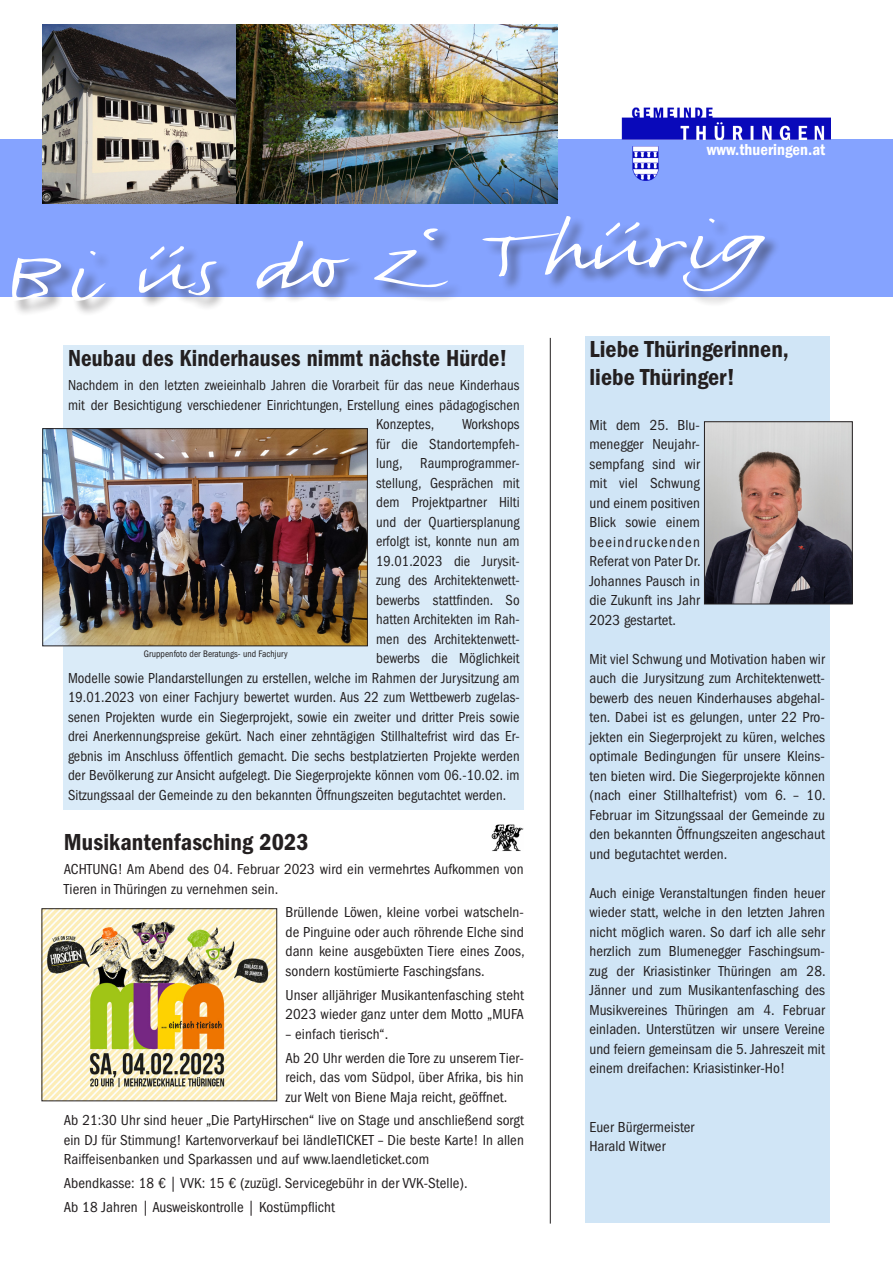
<style>
.page{position:relative;width:893px;height:1263px;background:#fff}
.page>*{position:absolute;margin:0;border:0;box-sizing:border-box;transform-origin:0 0}
.Titel_16pt{font:24px "ITC Franklin Gothic Std Dm Cd";letter-spacing:.005em;color:#231f20;scale:.96 1}
.Fließtext{font:24px "ITC Franklin Gothic Std Dm Cd";letter-spacing:.005em;color:#231f20}
.Titel_16pt-2{font:24px "ITC Franklin Gothic Std Dm Cd";letter-spacing:.005em;color:#231f20}
.Fließtext-2{font:16.5px "ITC Franklin Gothic Std Dm Cd";letter-spacing:.005em;color:#fff}
.Fließtext-3{font:condensed 15px/19.5px "ITC Franklin Gothic Std";letter-spacing:.005em;color:#231f20;text-align:justify}
.Titel_16pt-3{font:condensed 15px "ITC Franklin Gothic Std";letter-spacing:.005em;color:#231f20;scale:.96 1}
.Titel_16pt-4{font:condensed 15px/19.5px "ITC Franklin Gothic Std";letter-spacing:.005em;color:#231f20;text-align:justify}
.Titel_16pt-5{font:condensed 9.75px "ITC Franklin Gothic Std";letter-spacing:.005em;color:#231f20;scale:.96 1}
</style>
<div class="page">
<div style="left:0;top:139px;width:893px;height:157px;background:#85a3ff"></div>
<img style="left:621px;top:107px;width:210px;height:74px">
<img style="left:42px;top:24px;width:515px;height:180px">
<div style="left:13px;top:217px;width:768px;height:100px;background:#231f20;opacity:.5"></div>
<svg style="left:5px;top:216px;width:768px;height:90px"></svg>
<hr style="left:550px;top:338px;width:1px;height:885px;background:#231f20">
<img style="left:491px;top:824px;width:33px;height:27px">
<div style="left:64px;top:345px;width:460px;height:465px;background:#daebf8"></div>
<img style="left:45px;top:430px;width:321px;height:214px">
<div style="left:43px;top:428px;width:325px;height:218px;border:1px solid #231f20"></div>
<div style="left:585px;top:336px;width:244px;height:886px;background:#d0e5f6"></div>
<img style="left:706px;top:423px;width:145px;height:179px">
<div style="left:704px;top:421px;width:149px;height:183px;border:1px solid #231f20"></div>
<img style="left:44px;top:910px;width:231px;height:189px">
<div style="left:42px;top:908px;width:235px;height:193px;border:1px solid #231f20"></div>
<p class="Fließtext-2" style="left:707px;top:140px;width:120px">www.thueringen.at</p>
<p class="Titel_16pt" style="left:68px;top:345px;width:459px">Neubau des Kinderhauses nimmt nächste Hürde!</p>
<p class="Titel_16pt-3" style="left:68px;top:377px;width:472px">Nachdem in den letzten zweieinhalb Jahren die Vorarbeit für das neue Kinderhaus</p>
<p class="Titel_16pt-3" style="left:68px;top:396px;width:472px">mit der Besichtigung verschiedener Einrichtungen, Erstellung eines pädagogischen</p>
<p class="Titel_16pt-3" style="left:376px;top:416px;width:62px">Konzeptes,</p>
<p class="Titel_16pt-3" style="left:462px;top:416px;width:61px">Workshops</p>
<p class="Titel_16pt-3" style="left:376px;top:435px;width:151px">für die Standortempfeh-</p>
<p class="Titel_16pt-3" style="left:376px;top:455px;width:151px">lung, Raumprogrammer-</p>
<p class="Titel_16pt-3" style="left:376px;top:474px;width:151px">stellung, Gesprächen mit</p>
<p class="Titel_16pt-3" style="left:376px;top:494px;width:151px">dem Projektpartner Hilti</p>
<p class="Titel_16pt-3" style="left:376px;top:513px;width:151px">und der Quartiersplanung</p>
<p class="Titel_16pt-3" style="left:376px;top:533px;width:151px">erfolgt ist, konnte nun am</p>
<p class="Titel_16pt-3" style="left:376px;top:552px;width:151px">19.01.2023 die Jurysit-</p>
<p class="Titel_16pt-3" style="left:376px;top:572px;width:151px">zung des Architektenwett-</p>
<p class="Titel_16pt-3" style="left:376px;top:591px;width:151px">bewerbs stattfinden. So</p>
<p class="Titel_16pt-3" style="left:376px;top:611px;width:151px">hatten Architekten im Rah-</p>
<p class="Titel_16pt-3" style="left:376px;top:630px;width:151px">men des Architektenwett-</p>
<p class="Titel_16pt-3" style="left:376px;top:650px;width:151px">bewerbs die Möglichkeit</p>
<p class="Titel_16pt-3" style="left:68px;top:669px;width:472px">Modelle sowie Plandarstellungen zu erstellen, welche im Rahmen der Jurysitzung am</p>
<p class="Titel_16pt-3" style="left:68px;top:689px;width:472px">19.01.2023 von einer Fachjury bewertet wurden. Aus 22 zum Wettbewerb zugelas-</p>
<p class="Titel_16pt-3" style="left:68px;top:708px;width:472px">senen Projekten wurde ein Siegerprojekt, sowie ein zweiter und dritter Preis sowie</p>
<p class="Titel_16pt-3" style="left:68px;top:728px;width:472px">drei Anerkennungspreise gekürt. Nach einer zehntägigen Stillhaltefrist wird das Er-</p>
<p class="Titel_16pt-3" style="left:68px;top:747px;width:472px">gebnis im Anschluss öffentlich gemacht. Die sechs bestplatzierten Projekte werden</p>
<p class="Titel_16pt-3" style="left:68px;top:767px;width:472px">der Bevölkerung zur Ansicht aufgelegt. Die Siegerprojekte können vom 06.-10.02. im</p>
<p class="Titel_16pt-3" style="left:68px;top:786px;width:458px">Sitzungssaal der Gemeinde zu den bekannten Öffnungszeiten begutachtet werden.</p>
<p class="Titel_16pt-5" style="left:144px;top:648px;width:151px">Gruppenfoto der Beratungs- und Fachjury</p>
<p class="Titel_16pt-2" style="left:64px;top:829px;width:247px">Musikantenfasching 2023</p>
<p class="Titel_16pt-4" style="left:64px;top:859px;width:462px">ACHTUNG! Am Abend des 04. Februar 2023 wird ein vermehrtes Aufkommen von<br>Tieren in Thüringen zu vernehmen sein.</p>
<p class="Titel_16pt-4" style="left:285px;top:903px;width:241px">Brüllende Löwen, kleine vorbei watscheln&shy;de Pinguine oder auch röhrende Elche sind dann keine ausgebüxten Tiere eines Zoos, sondern kostümierte Faschingsfans.</p>
<p class="Titel_16pt-4" style="left:285px;top:985px;width:240px">Unser alljähriger Musikantenfasching steht<br>2023 wieder ganz unter dem Motto „MUFA</p>
<p class="Titel_16pt-4" style="left:285px;top:1024px;width:104px">– einfach tierisch“.</p>
<p class="Titel_16pt-4" style="left:285px;top:1048px;width:240px">Ab 20 Uhr werden die Tore zu unserem Tier&shy;reich, das vom Südpol, über Afrika, bis hin zur Welt von Biene Maja reicht, geöffnet.</p>
<p class="Titel_16pt-4" style="left:64px;top:1111px;width:462px">Ab 21:30 Uhr sind heuer „Die PartyHirschen“ live on Stage und anschließend sorgt ein DJ für Stimmung! Kartenvorverkauf bei ländleTICKET – Die beste Karte! In allen Raiffeisenbanken und Sparkassen und auf www.laendleticket.com</p>
<p class="Titel_16pt-4" style="left:64px;top:1173px;width:406px">Abendkasse: 18 € | VVK: 15 € (zuzügl. Servicegebühr in der VVK-Stelle).</p>
<p class="Titel_16pt-4" style="left:64px;top:1197px;width:273px">Ab 18 Jahren | Ausweiskontrolle | Kostümpflicht</p>
<p class="Fließtext" style="left:589px;top:335px;width:201px">Liebe Thüringerinnen,</p>
<p class="Fließtext" style="left:589px;top:363px;width:147px">liebe Thüringer!</p>
<p class="Fließtext-3" style="left:589px;top:415px;width:113px">Mit dem 25. Blu&shy;menegger Neujahr&shy;sempfang sind wir mit viel Schwung und einem positiven Blick sowie einem beeindruckenden Referat von Pater Dr.<br>Johannes Pausch in die Zukunft ins Jahr 2023 gestartet.</p>
<p class="Fließtext-3" style="left:589px;top:649px;width:238px">Mit viel Schwung und Motivation haben wir auch die Jurysitzung zum Architektenwett&shy;bewerb des neuen Kinderhauses abgehal&shy;ten. Dabei ist es gelungen, unter 22 Pro&shy;jekten ein Siegerprojekt zu küren, welches optimale Bedingungen für unsere Kleins&shy;ten bieten wird. Die Siegerprojekte können (nach einer Stillhaltefrist) vom 6. – 10.<br>Februar im Sitzungssaal der Gemeinde zu den bekannten Öffnungszeiten angeschaut und begutachtet werden.</p>
<p class="Fließtext-3" style="left:589px;top:883px;width:238px">Auch einige Veranstaltungen finden heuer wieder statt, welche in den letzten Jahren nicht möglich waren. So darf ich alle sehr herzlich zum Blumenegger Faschingsum&shy;zug der Kriasistinker Thüringen am 28.<br>Jänner und zum Musikantenfasching des Musikvereines Thüringen am 4. Februar einladen. Unterstützen wir unsere Vereine und feiern gemeinsam die 5. Jahreszeit mit einem dreifachen: Kriasistinker-Ho!</p>
<p class="Fließtext-3" style="left:589px;top:1117px;width:107px">Euer Bürgermeister</p>
<p class="Fließtext-3" style="left:589px;top:1137px;width:78px">Harald Witwer</p>
</div>
